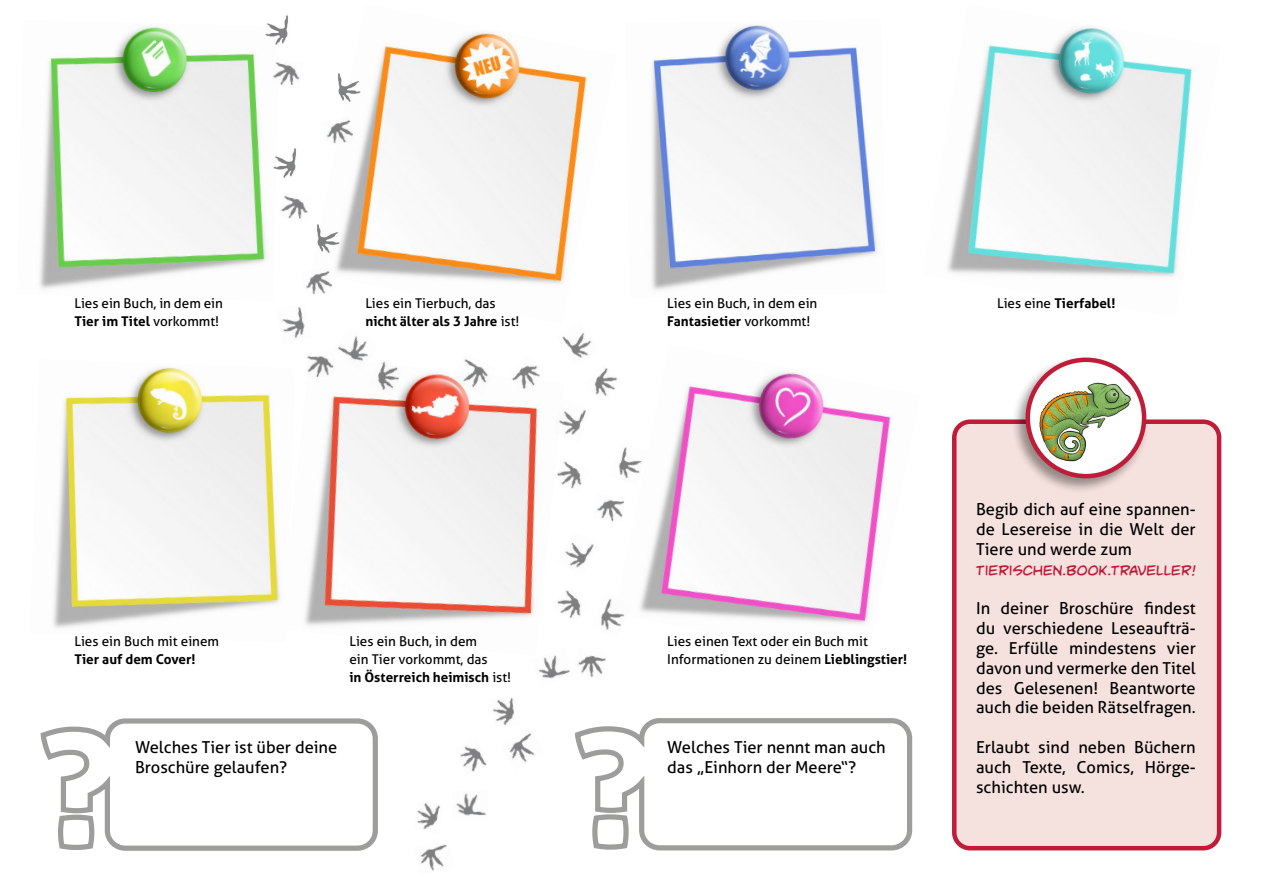
<style>
.page{position:relative;width:1263px;height:893px;background:#fff}
.page>*{position:absolute;margin:0;border:0;box-sizing:border-box;transform-origin:0 0}
.t1{font:18.45px "Unmasked BB";color:#be1c39}
.t2{font:16.5px/19.8px "Aller";color:#000;text-align:justify}
.t3{font:13.5px/18px "Aller";color:#000}
.t4{font:700 13.5px "Aller";color:#000}
.s1{font-weight:700}
.s2{font-weight:400}
</style>
<div class="page">
<svg style="left:40px;top:718px;width:338px;height:133px"></svg>
<svg style="left:575px;top:718px;width:338px;height:133px"></svg>
<img style="left:335px;top:32px;width:252px;height:252px">
<img style="left:652px;top:24px;width:225px;height:266px">
<img style="left:304px;top:373px;width:234px;height:253px">
<img style="left:947px;top:26px;width:245px;height:251px">
<img style="left:639px;top:371px;width:252px;height:253px">
<img style="left:39px;top:26px;width:227px;height:263px">
<img style="left:53px;top:367px;width:227px;height:261px">
<div style="left:954px;top:422px;width:265px;height:426px;background:#f5e1dd;border-radius:16px"></div>
<div style="left:952px;top:419px;width:269px;height:431px;border:4px solid #be1c39;border-radius:16px"></div>
<div style="left:1011px;top:355px;width:139px;height:139px;background:#000;opacity:.4"></div>
<svg style="left:1028px;top:360px;width:116px;height:116px"></svg>
<img style="left:1031px;top:365px;width:106px;height:107px">
<div style="left:1025px;top:358px;width:121px;height:120px;border:4px solid #be1c39;border-radius:50%"></div>
<img style="left:272px;top:62px;width:28px;height:24px">
<img style="left:262px;top:15px;width:26px;height:34px">
<img style="left:327px;top:116px;width:28px;height:30px">
<img style="left:335px;top:71px;width:28px;height:36px">
<img style="left:281px;top:195px;width:27px;height:24px">
<img style="left:273px;top:148px;width:23px;height:30px">
<img style="left:306px;top:271px;width:26px;height:23px">
<img style="left:317px;top:222px;width:25px;height:36px">
<img style="left:306px;top:356px;width:30px;height:21px">
<img style="left:282px;top:307px;width:23px;height:31px">
<img style="left:368px;top:362px;width:35px;height:34px">
<img style="left:332px;top:336px;width:46px;height:35px">
<img style="left:508px;top:365px;width:32px;height:28px">
<img style="left:451px;top:359px;width:45px;height:36px">
<img style="left:594px;top:368px;width:23px;height:28px">
<img style="left:562px;top:333px;width:30px;height:25px">
<img style="left:557px;top:461px;width:25px;height:28px">
<img style="left:558px;top:409px;width:28px;height:26px">
<img style="left:597px;top:500px;width:27px;height:21px">
<img style="left:618px;top:442px;width:30px;height:43px">
<img style="left:557px;top:590px;width:24px;height:28px">
<img style="left:565px;top:543px;width:29px;height:25px">
<img style="left:578px;top:655px;width:28px;height:22px">
<img style="left:601px;top:599px;width:24px;height:31px">
<img style="left:493px;top:697px;width:21px;height:28px">
<img style="left:538px;top:655px;width:32px;height:24px">
<img style="left:460px;top:746px;width:27px;height:26px">
<img style="left:509px;top:733px;width:26px;height:30px">
<img style="left:417px;top:803px;width:23px;height:27px">
<img style="left:456px;top:793px;width:30px;height:23px">
<img style="left:420px;top:844px;width:27px;height:27px">
<p class="t3" style="left:75px;top:294px;width:150px">Lies ein Buch, in dem ein<br><span class="s1">Tier im Titel</span> vorkommt!</p>
<p class="t3" style="left:365px;top:294px;width:156px">Lies ein Tierbuch, das <span class="s1">nicht älter als 3 Jahre</span> ist!</p>
<p class="t3" style="left:667px;top:294px;width:152px">Lies ein Buch, in dem ein<br><span class="s1">Fantasietier</span> vorkommt!</p>
<p class="t4" style="left:997px;top:295px;width:120px"><span class="s2">Lies eine</span> Tierfabel!</p>
<p class="t3" style="left:75px;top:632px;width:146px">Lies ein Buch mit einem</p>
<p class="t4" style="left:75px;top:651px;width:123px">Tier auf dem Cover!</p>
<p class="t3" style="left:349px;top:632px;width:163px">Lies ein Buch, in dem<br>ein Tier vorkommt, das<br><span class="s1">in Österreich heimisch</span> ist!</p>
<p class="t3" style="left:667px;top:633px;width:241px">Lies einen Text oder ein Buch mit<br>Informationen zu deinem <span class="s1">Lieblingstier!</span></p>
<p class="t2" style="left:135px;top:737px;width:204px">Welches Tier ist über deine<br>Broschüre gelaufen?</p>
<p class="t2" style="left:667px;top:737px;width:220px">Welches Tier nennt man auch das „Einhorn der Meere“?</p>
<p class="t2" style="left:976px;top:499px;width:221px">Begib dich auf eine spannen&shy;de Lesereise in die Welt der Tiere und werde zum</p>
<p class="t1" style="left:976px;top:561px;width:221px">Tierischen.Book.Traveller!</p>
<p class="t2" style="left:976px;top:598px;width:221px">In deiner Broschüre findest du verschiedene Leseaufträ&shy;ge. Erfülle mindestens vier davon und vermerke den Titel des Gelesenen! Beantworte auch die beiden Rätselfragen.</p>
<p class="t2" style="left:976px;top:737px;width:221px">Erlaubt sind neben Büchern auch Texte, Comics, Hörge&shy;schichten usw.</p>
</div>
